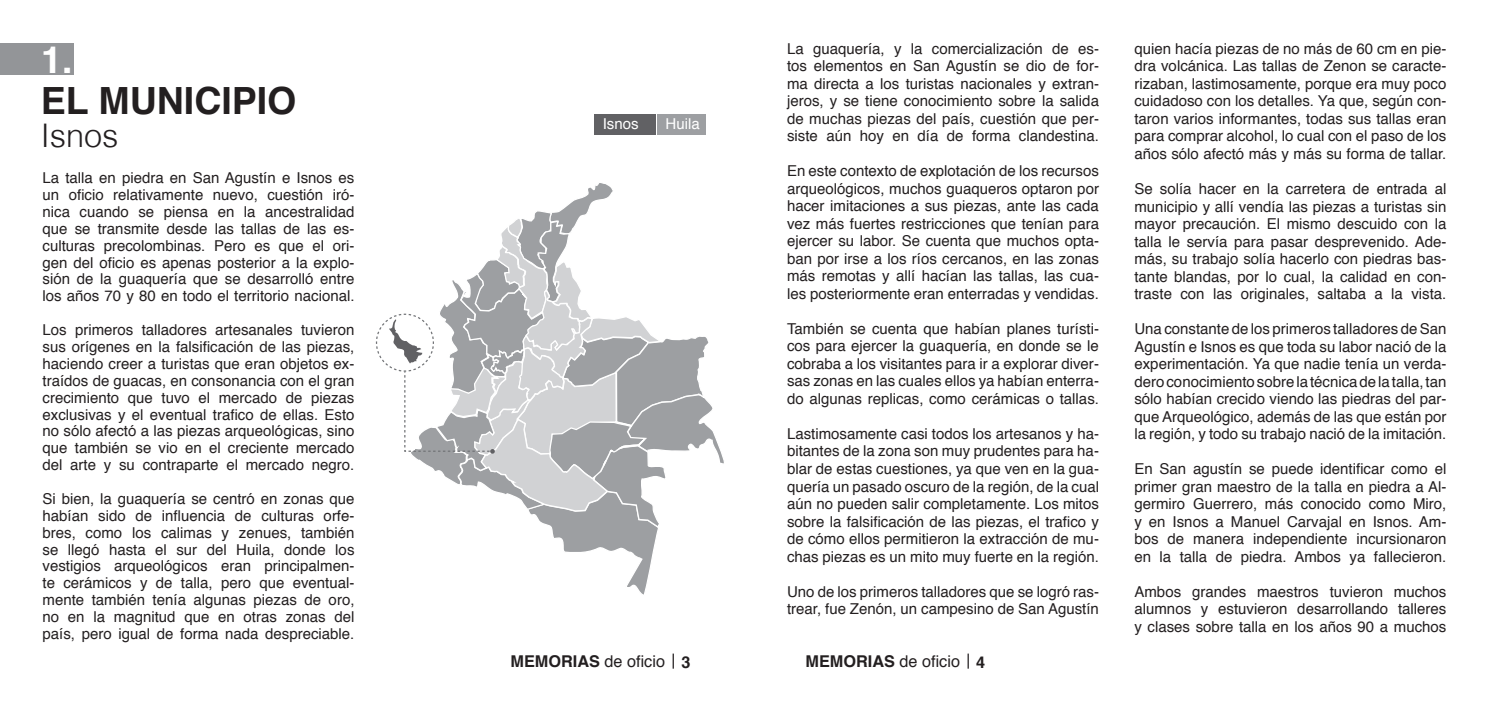
<style>
.page{position:relative;width:1489px;height:709px;background:#fff}
.page>*{position:absolute;margin:0;border:0;box-sizing:border-box;transform-origin:0 0}
.t1{font:700 37.5px "Helvetica";color:#231f20}
.t2{font:700 37.5px "Helvetica";color:#fff}
.t3{font:300 32.5px "Helvetica";color:#231f20}
.t4{font:700 16.25px "Helvetica";color:#231f20}
.t5{font:15px/17.5px "Helvetica";color:#231f20;text-align:justify}
.t6{font:15px "Helvetica";color:#fff}
.s1{font-weight:400}
</style>
<div class="page">
<div style="left:0;top:43px;width:73px;height:32px;background:#939598"></div>
<svg style="left:967px;top:653px;width:1px;height:15px"></svg>
<svg style="left:672px;top:653px;width:1px;height:15px"></svg>
<div style="left:594px;top:114px;width:61px;height:20px;background:#616164"></div>
<div style="left:657px;top:114px;width:49px;height:20px;background:#9d9fa2"></div>
<svg style="left:375px;top:183px;width:349px;height:412px"></svg>
<p class="t2" style="left:41px;top:30px;width:33px">1.</p>
<p class="t1" style="left:41px;top:71px;width:257px">EL MUNICIPIO</p>
<p class="t3" style="left:41px;top:107px;width:79px">Isnos</p>
<p class="t5" style="left:43px;top:170px;width:313px;line-height:16.9px">La talla en piedra en San Agustín e Isnos es un oficio relativamente nuevo, cuestión iró&shy;nica cuando se piensa en la ancestralidad que se transmite desde las tallas de las es&shy;culturas precolombinas. Pero es que el ori&shy;gen del oficio es apenas posterior a la explo&shy;sión de la guaquería que se desarrolló entre los años 70 y 80 en todo el territorio nacional.</p>
<p class="t5" style="left:43px;top:322px;width:313px;line-height:16.9px">Los primeros talladores artesanales tuvieron sus orígenes en la falsificación de las piezas, haciendo creer a turistas que eran objetos ex&shy;traídos de guacas, en consonancia con el gran crecimiento que tuvo el mercado de piezas exclusivas y el eventual trafico de ellas. Esto no sólo afectó a las piezas arqueológicas, sino que también se vio en el creciente mercado del arte y su contraparte el mercado negro.</p>
<p class="t5" style="left:43px;top:490px;width:313px;line-height:16.9px">Si bien, la guaquería se centró en zonas que habían sido de influencia de culturas orfe&shy;bres, como los calimas y zenues, también se llegó hasta el sur del Huila, donde los vestigios arqueológicos eran principalmen&shy;te cerámicos y de talla, pero que eventual&shy;mente también tenía algunas piezas de oro, no en la magnitud que en otras zonas del país, pero igual de forma nada despreciable.</p>
<p class="t6" style="left:602px;top:112px;width:37px">Isnos</p>
<p class="t6" style="left:665px;top:112px;width:36px">Huila</p>
<p class="t5" style="left:787px;top:40px;width:313px">La guaquería, y la comercialización de es&shy;tos elementos en San Agustín se dio de for&shy;ma directa a los turistas nacionales y extran&shy;jeros, y se tiene conocimiento sobre la salida de muchas piezas del país, cuestión que per&shy;siste aún hoy en día de forma clandestina.</p>
<p class="t5" style="left:787px;top:163px;width:313px">En este contexto de explotación de los recursos arqueológicos, muchos guaqueros optaron por hacer imitaciones a sus piezas, ante las cada vez más fuertes restricciones que tenían para ejercer su labor. Se cuenta que muchos opta&shy;ban por irse a los ríos cercanos, en las zonas más remotas y allí hacían las tallas, las cua&shy;les posteriormente eran enterradas y vendidas.</p>
<p class="t5" style="left:787px;top:320px;width:313px">También se cuenta que habían planes turísti&shy;cos para ejercer la guaquería, en donde se le cobraba a los visitantes para ir a explorar diver&shy;sas zonas en las cuales ellos ya habían enterra&shy;do algunas replicas, como cerámicas o tallas.</p>
<p class="t5" style="left:787px;top:425px;width:313px">Lastimosamente casi todos los artesanos y ha&shy;bitantes de la zona son muy prudentes para ha&shy;blar de estas cuestiones, ya que ven en la gua&shy;quería un pasado oscuro de la región, de la cual aún no pueden salir completamente. Los mitos sobre la falsificación de las piezas, el trafico y de cómo ellos permitieron la extracción de mu&shy;chas piezas es un mito muy fuerte en la región.</p>
<p class="t5" style="left:787px;top:583px;width:313px">Uno de los primeros talladores que se logró ras&shy;trear, fue Zenón, un campesino de San Agustín</p>
<p class="t4" style="left:510px;top:648px;width:156px">MEMORIAS <span class="s1">de oficio</span></p>
<p class="t4" style="left:805px;top:648px;width:156px">MEMORIAS <span class="s1">de oficio</span></p>
<p class="t4" style="left:681px;top:648px;width:11px">3</p>
<p class="t4" style="left:976px;top:648px;width:11px">4</p>
<p class="t5" style="left:1134px;top:40px;width:313px">quien hacía piezas de no más de 60 cm en pie&shy;dra volcánica. Las tallas de Zenon se caracte&shy;rizaban, lastimosamente, porque era muy poco cuidadoso con los detalles. Ya que, según con&shy;taron varios informantes, todas sus tallas eran para comprar alcohol, lo cual con el paso de los años sólo afectó más y más su forma de tallar.</p>
<p class="t5" style="left:1134px;top:180px;width:313px">Se solía hacer en la carretera de entrada al municipio y allí vendía las piezas a turistas sin mayor precaución. El mismo descuido con la talla le servía para pasar desprevenido. Ade&shy;más, su trabajo solía hacerlo con piedras bas&shy;tante blandas, por lo cual, la calidad en con&shy;traste con las originales, saltaba a la vista.</p>
<p class="t5" style="left:1134px;top:320px;width:313px">Una constante de los primeros talladores de San Agustín e Isnos es que toda su labor nació de la experimentación. Ya que nadie tenía un verda&shy;dero conocimiento sobre la técnica de la talla, tan sólo habían crecido viendo las piedras del par&shy;que Arqueológico, además de las que están por la región, y todo su trabajo nació de la imitación.</p>
<p class="t5" style="left:1134px;top:460px;width:313px">En San agustín se puede identificar como el primer gran maestro de la talla en piedra a Al&shy;germiro Guerrero, más conocido como Miro, y en Isnos a Manuel Carvajal en Isnos. Am&shy;bos de manera independiente incursionaron en la talla de piedra. Ambos ya fallecieron.</p>
<p class="t5" style="left:1134px;top:583px;width:313px">Ambos grandes maestros tuvieron muchos alumnos y estuvieron desarrollando talleres y clases sobre talla en los años 90 a muchos</p>
</div>
